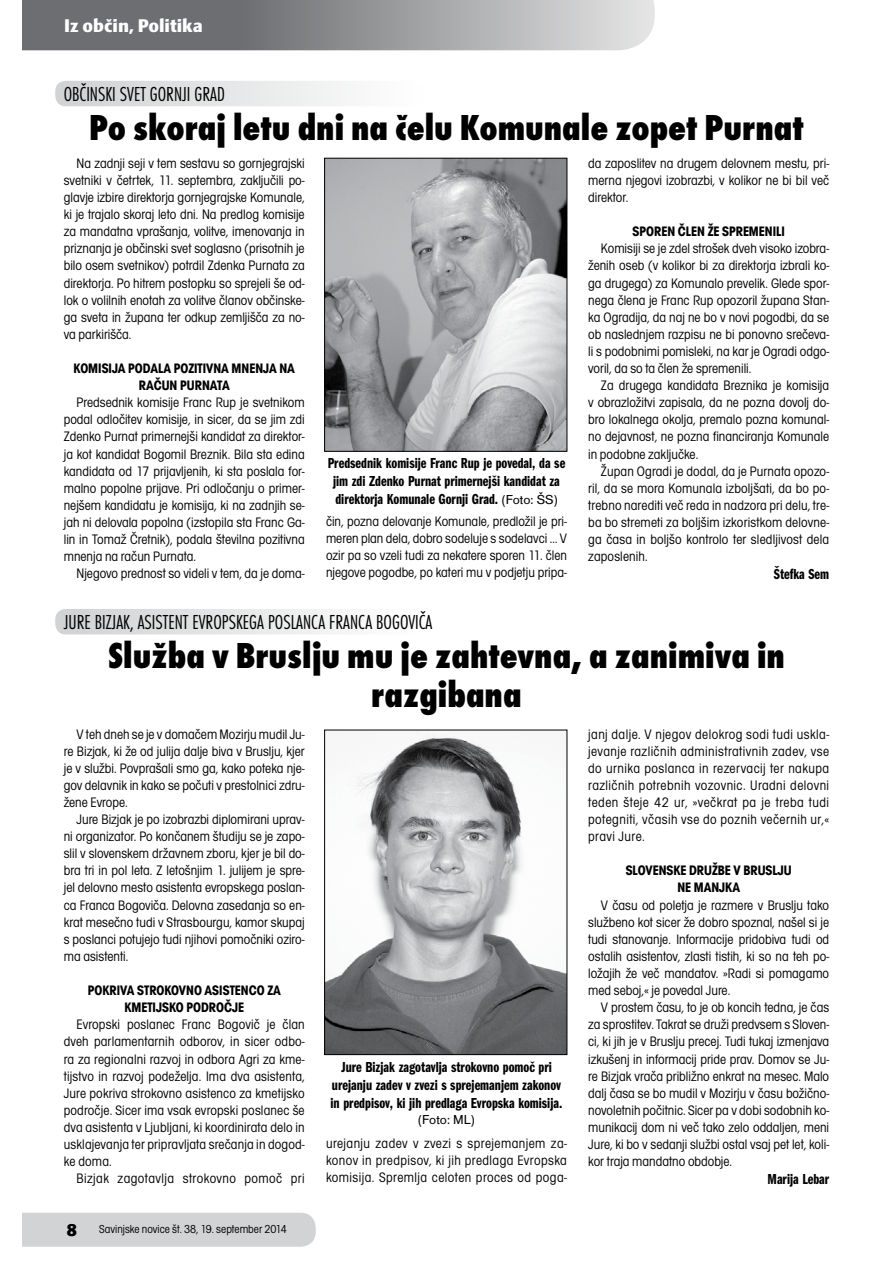
<style>
.page{position:relative;width:893px;height:1263px;background:#fff}
.page>*{position:absolute;margin:0;border:0;box-sizing:border-box;transform-origin:0 0}
.t1{font:37.5px/39px "Futura TEE Extr Bold Cond";color:#000;text-align:center}
.t2{font:21px "Futura TEE Ligh Cond";color:#000}
.t3{font:18px "Skoda Sans Black CE";color:#fff}
.t4{font:15px/18px "Franklin Got Itc TEE Demi Comp";color:#000;text-align:center}
.t5{font:condensed 14.25px/17.1px "Avant Gar Got Itc TEE";color:#000;text-align:justify}
.t6{font:700 condensed 14.25px/17.1px "Avant Gar Got Itc TEE";color:#000;text-align:center}
.t7{font:condensed 14.25px "Avant Gar Got Itc TEE";letter-spacing:.03em;color:#000}
.t8{font:13.5px "Accius TEE";color:#000}
.t9{font:condensed 12px "Avant Gar Got Itc TEE";color:#000}
.s1{font-family:"Accius TEE";font-size:13.5px}
.s2{font-family:"Skoda Sans";font-weight:900;font-stretch:normal;font-size:18px}
</style>
<div class="page">
<svg style="left:22px;top:0;width:633px;height:50px"></svg>
<div style="left:22px;top:1213px;width:294px;height:34px;background:#d1d3d4"></div>
<div style="left:55px;top:81px;width:370px;height:25px;background:linear-gradient(to right,#cfd1d2,#fff);border-radius:10px"></div>
<div style="left:55px;top:609px;width:370px;height:25px;background:linear-gradient(to right,#cfd1d2,#fff);border-radius:10px"></div>
<img style="left:326px;top:160px;width:239px;height:289px">
<div style="left:324px;top:158px;width:243px;height:293px;border:1px solid #000"></div>
<img style="left:326px;top:732px;width:239px;height:321px">
<div style="left:324px;top:730px;width:243px;height:325px;border:1px solid #000"></div>
<p class="t3" style="left:64px;top:15px;width:140px">Iz občin, Politika</p>
<h2 class="t2" style="left:64px;top:82px;width:163px">OBČINSKI SVET GORNJI GRAD</h2>
<h1 class="t1" style="left:89px;top:108px;width:716px">Po skoraj letu dni na čelu Komunale zopet Purnat</h1>
<p class="t5" style="left:64px;top:155px;width:242px;text-indent:13px">Na zadnji seji v tem sestavu so gornjegrajski svetniki v četrtek, 11. septembra, zaključili po&shy;glavje izbire direktorja gornjegrajske Komunale, ki je trajalo skoraj leto dni. Na predlog komisije za mandatna vprašanja, volitve, imenovanja in priznanja je občinski svet soglasno (prisotnih je bilo osem svetnikov) potrdil Zdenka Purnata za direktorja. Po hitrem postopku so sprejeli še od&shy;lok o volilnih enotah za volitve članov občinske&shy;ga sveta in župana ter odkup zemljišča za no&shy;va parkirišča.</p>
<p class="t6" style="left:74px;top:360px;width:223px">KOMISIJA PODALA POZITIVNA MNENJA NA<br>RAČUN PURNATA</p>
<p class="t5" style="left:64px;top:394px;width:242px;text-indent:13px">Predsednik komisije Franc Rup je svetnikom podal odločitev komisije, in sicer, da se jim zdi Zdenko Purnat primernejši kandidat za direktor&shy;ja kot kandidat Bogomil Breznik. Bila sta edina kandidata od 17 prijavljenih, ki sta poslala for&shy;malno popolne prijave. Pri odločanju o primer&shy;nejšem kandidatu je komisija, ki na zadnjih se&shy;jah ni delovala popolna (izstopila sta Franc Ga&shy;lin in Tomaž Čretnik), podala številna pozitivna mnenja na račun Purnata.</p>
<p class="t5" style="left:77px;top:565px;width:230px">Njegovo prednost so videli v tem, da je doma-</p>
<p class="t5" style="left:588px;top:155px;width:242px">da zaposlitev na drugem delovnem mestu, pri&shy;merna njegovi izobrazbi, v kolikor ne bi bil več direktor.</p>
<p class="t6" style="left:633px;top:223px;width:154px">SPOREN ČLEN ŽE SPREMENILI</p>
<p class="t5" style="left:588px;top:240px;width:242px;text-indent:13px">Komisiji se je zdel strošek dveh visoko izobra&shy;ženih oseb (v kolikor bi za direktorja izbrali ko&shy;ga drugega) za Komunalo prevelik. Glede spor&shy;nega člena je Franc Rup opozoril župana Stan&shy;ka Ogradija, da naj ne bo v novi pogodbi, da se ob naslednjem razpisu ne bi ponovno srečeva&shy;li s podobnimi pomisleki, na kar je Ogradi odgo&shy;voril, da so ta člen že spremenili.</p>
<p class="t5" style="left:588px;top:377px;width:242px;text-indent:13px">Za drugega kandidata Breznika je komisija v obrazložitvi zapisala, da ne pozna dovolj do&shy;bro lokalnega okolja, premalo pozna komunal&shy;no dejavnost, ne pozna financiranja Komunale in podobne zaključke.</p>
<p class="t5" style="left:588px;top:463px;width:242px;text-indent:13px">Župan Ogradi je dodal, da je Purnata opozo&shy;ril, da se mora Komunala izboljšati, da bo po&shy;trebno narediti več reda in nadzora pri delu, tre&shy;ba bo stremeti za boljšim izkoristkom delovne&shy;ga časa in boljšo kontrolo ter sledljivost dela zaposlenih.</p>
<p class="t4" style="left:774px;top:565px;width:57px">Štefka Sem</p>
<p class="t4" style="left:328px;top:454px;width:239px">Predsednik komisije Franc Rup je povedal, da se jim zdi Zdenko Purnat primernejši kandidat za direktorja Komunale Gornji Grad. <span class="s1">(Foto: ŠS)</span></p>
<p class="t5" style="left:326px;top:513px;width:242px">čin, pozna delovanje Komunale, predložil je pri&shy;meren plan dela, dobro sodeluje s sodelavci … V ozir pa so vzeli tudi za nekatere sporen 11. člen njegove pogodbe, po kateri mu v podjetju pripa-</p>
<h2 class="t2" style="left:64px;top:610px;width:370px">JURE BIZJAK, ASISTENT EVROPSKEGA POSLANCA FRANCA BOGOVIČA</h2>
<h1 class="t1" style="left:108px;top:637px;width:678px">Služba v Bruslju mu je zahtevna, a zanimiva in razgibana</h1>
<p class="t5" style="left:64px;top:725px;width:242px;text-indent:13px">V teh dneh se je v domačem Mozirju mudil Ju&shy;re Bizjak, ki že od julija dalje biva v Bruslju, kjer je v službi. Povprašali smo ga, kako poteka nje&shy;gov delavnik in kako se počuti v prestolnici zdru&shy;žene Evrope.</p>
<p class="t5" style="left:64px;top:811px;width:242px;text-indent:13px">Jure Bizjak je po izobrazbi diplomirani uprav&shy;ni organizator. Po končanem študiju se je zapo&shy;slil v slovenskem državnem zboru, kjer je bil do&shy;bra tri in pol leta. Z letošnjim 1. julijem je spre&shy;jel delovno mesto asistenta evropskega poslan&shy;ca Franca Bogoviča. Delovna zasedanja so en&shy;krat mesečno tudi v Strasbourgu, kamor skupaj s poslanci potujejo tudi njihovi pomočniki oziro&shy;ma asistenti.</p>
<p class="t6" style="left:88px;top:982px;width:195px">POKRIVA STROKOVNO ASISTENCO ZA<br>KMETIJSKO PODROČJE</p>
<p class="t5" style="left:64px;top:1016px;width:242px;text-indent:13px">Evropski poslanec Franc Bogovič je član dveh parlamentarnih odborov, in sicer odbo&shy;ra za regionalni razvoj in odbora Agri za kme&shy;tijstvo in razvoj podeželja. Ima dva asistenta, Jure pokriva strokovno asistenco za kmetijsko področje. Sicer ima vsak evropski poslanec še dva asistenta v Ljubljani, ki koordinirata delo in usklajevanja ter pripravljata srečanja in dogod&shy;ke doma.</p>
<p class="t7" style="left:77px;top:1170px;width:230px">Bizjak zagotavlja strokovno pomoč pri</p>
<p class="t9" style="left:67px;top:1222px;width:221px"><span class="s2">8</span> Savinjske novice št. 38, 19. september 2014</p>
<p class="t4" style="left:331px;top:1058px;width:233px">Jure Bizjak zagotavlja strokovno pomoč pri urejanju zadev v zvezi s sprejemanjem zakonov in predpisov, ki jih predlaga Evropska komisija.</p>
<p class="t8" style="left:418px;top:1112px;width:58px">(Foto: ML)</p>
<p class="t5" style="left:326px;top:1135px;width:242px">urejanju zadev v zvezi s sprejemanjem za&shy;konov in predpisov, ki jih predlaga Evropska komisija. Spremlja celoten proces od poga-</p>
<p class="t5" style="left:588px;top:725px;width:242px">janj dalje. V njegov delokrog sodi tudi uskla&shy;jevanje različnih administrativnih zadev, vse do urnika poslanca in rezervacij ter nakupa različnih potrebnih vozovnic. Uradni delovni teden šteje 42 ur, »večkrat pa je treba tudi potegniti, včasih vse do poznih večernih ur,« pravi Jure.</p>
<p class="t6" style="left:626px;top:862px;width:167px">SLOVENSKE DRUŽBE V BRUSLJU<br>NE MANJKA</p>
<p class="t5" style="left:588px;top:896px;width:242px;text-indent:13px">V času od poletja je razmere v Bruslju tako službeno kot sicer že dobro spoznal, našel si je tudi stanovanje. Informacije pridobiva tudi od ostalih asistentov, zlasti tistih, ki so na teh po&shy;ložajih že več mandatov. »Radi si pomagamo med seboj,« je povedal Jure.</p>
<p class="t5" style="left:588px;top:999px;width:242px;text-indent:13px">V prostem času, to je ob koncih tedna, je čas za sprostitev. Takrat se druži predvsem s Sloven&shy;ci, ki jih je v Bruslju precej. Tudi tukaj izmenjava izkušenj in informacij pride prav. Domov se Ju&shy;re Bizjak vrača približno enkrat na mesec. Malo dalj časa se bo mudil v Mozirju v času božično&shy;novoletnih počitnic. Sicer pa v dobi sodobnih ko&shy;munikacij dom ni več tako zelo oddaljen, meni Jure, ki bo v sedanji službi ostal vsaj pet let, koli&shy;kor traja mandatno obdobje.</p>
<p class="t4" style="left:767px;top:1170px;width:63px">Marija Lebar</p>
</div>
